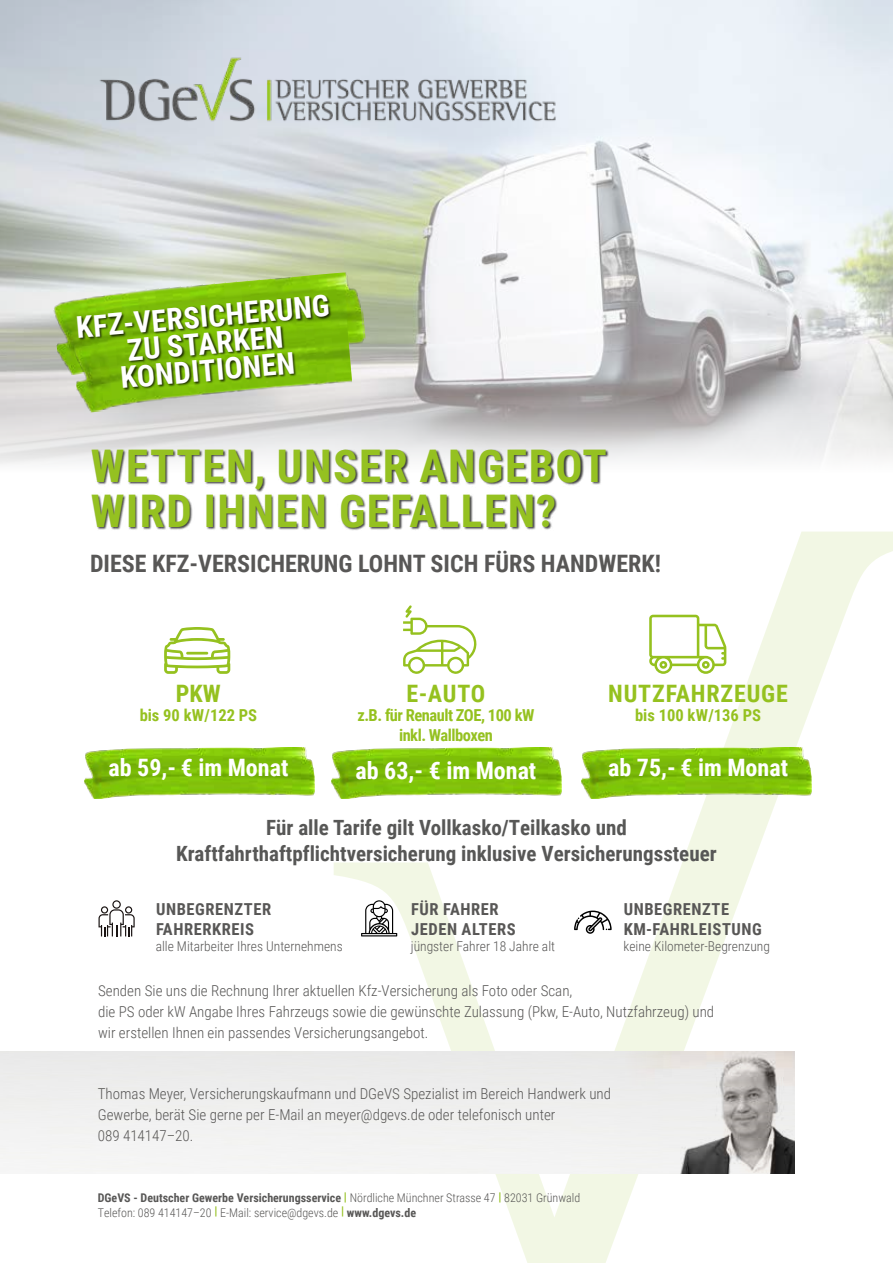
<style>
.page{position:relative;width:893px;height:1263px;background:#fff}
.page>*{position:absolute;margin:0;border:0;box-sizing:border-box;transform-origin:0 0}
.t1{font:700 45px/45px "Roboto Condensed";letter-spacing:.035em;color:#95c121}
.t2{font:700 30px/27px "Roboto Condensed";color:#fff;text-align:center}
.t3{font:700 24px "Roboto Condensed";color:#585756}
.t4{font:700 24px "Roboto Condensed";color:#fff}
.t5{font:700 24px "Roboto Condensed";letter-spacing:.035em;color:#95c11f}
.t6{font:700 21px/25.2px "Roboto Condensed";color:#575756;text-align:center}
.t7{font:700 16.5px/19.8px "Roboto Condensed";letter-spacing:.035em;color:#585756}
.t8{font:700 16.5px "Roboto Condensed";color:#95c11f}
.t9{font:700 16.5px "Roboto Condensed";letter-spacing:-.03em;color:#95c11f}
.t10{font:700 16.5px "Roboto Condensed";letter-spacing:-.03em;color:#95c121}
.t11{font:300 15px/21px "Roboto Condensed";color:#585756}
.t12{font:300 13.5px "Roboto Condensed";color:#585756}
.t13{font:300 12px/14.4px "Roboto Condensed";color:#585756}
.s1{font-weight:700}
.s2{font-weight:700;color:#95c121}
</style>
<div class="page">
<svg style="left:334px;top:531px;width:559px;height:732px"></svg>
<img style="left:581px;top:748px;width:230px;height:50px">
<img style="left:331px;top:748px;width:230px;height:50px">
<img style="left:85px;top:748px;width:229px;height:50px">
<img style="left:0;top:0;width:893px;height:464px">
<div style="left:0;top:1051px;width:621px;height:123px;background:#f0f0ef"></div>
<img style="left:65px;top:0;width:537px;height:188px">
<svg style="left:99px;top:900px;width:36px;height:36px"></svg>
<svg style="left:361px;top:900px;width:36px;height:36px"></svg>
<svg style="left:574px;top:910px;width:38px;height:24px"></svg>
<img style="left:621px;top:1051px;width:173px;height:123px">
<div style="left:91px;top:449px;width:517px;height:81px;background:#000;opacity:.75"></div>
<svg style="left:164px;top:627px;width:66px;height:47px"></svg>
<hr style="left:186px;top:652px;width:22px;height:2px;background:#95c11f">
<svg style="left:403px;top:605px;width:76px;height:69px"></svg>
<svg style="left:649px;top:615px;width:77px;height:59px"></svg>
<img style="left:53px;top:271px;width:313px;height:105px">
<img style="left:72px;top:312px;width:281px;height:101px">
<div style="left:77px;top:295px;width:255px;height:96px;background:#000;opacity:.75"></div>
<h2 class="t2" style="left:75px;top:313px;width:256px;rotate:-5deg">KFZ-VERSICHERUNG<br>ZU STARKEN<br>KONDITIONEN</h2>
<h1 class="t1" style="left:91px;top:442px;width:518px">WETTEN, UNSER ANGEBOT<br>WIRD IHNEN GEFALLEN?</h1>
<h3 class="t3" style="left:90px;top:547px;width:572px">DIESE KFZ-VERSICHERUNG LOHNT SICH FÜRS HANDWERK!</h3>
<h3 class="t5" style="left:176px;top:676px;width:46px">PKW</h3>
<p class="t8" style="left:140px;top:704px;width:119px">bis 90 kW/122 PS</p>
<h3 class="t4" style="left:109px;top:750px;width:181px">ab 59,- € im Monat</h3>
<h3 class="t5" style="left:406px;top:676px;width:80px">E-AUTO</h3>
<p class="t9" style="left:357px;top:704px;width:179px">z.B. für Renault ZOE, 100 kW</p>
<p class="t10" style="left:399px;top:724px;width:95px">inkl. Wallboxen</p>
<h3 class="t4" style="left:356px;top:753px;width:182px">ab 63,- € im Monat</h3>
<h3 class="t5" style="left:608px;top:676px;width:181px">NUTZFAHRZEUGE</h3>
<p class="t8" style="left:635px;top:704px;width:127px">bis 100 kW/136 PS</p>
<h3 class="t4" style="left:608px;top:750px;width:181px">ab 75,- € im Monat</h3>
<h3 class="t6" style="left:176px;top:814px;width:542px">Für alle Tarife gilt Vollkasko/Teilkasko und<br>Kraftfahrthaftpflichtversicherung inklusive Versicherungssteuer</h3>
<p class="t7" style="left:156px;top:899px;width:117px">UNBEGRENZTER<br>FAHRERKREIS</p>
<p class="t12" style="left:156px;top:937px;width:188px">alle Mitarbeiter Ihres Unternehmens</p>
<p class="t7" style="left:411px;top:899px;width:106px">FÜR FAHRER<br>JEDEN ALTERS</p>
<p class="t12" style="left:411px;top:937px;width:146px">jüngster Fahrer 18 Jahre alt</p>
<p class="t7" style="left:624px;top:899px;width:140px">UNBEGRENZTE<br>KM-FAHRLEISTUNG</p>
<p class="t12" style="left:623px;top:937px;width:148px">keine Kilometer-Begrenzung</p>
<p class="t11" style="left:98px;top:980px;width:618px">Senden Sie uns die Rechnung Ihrer aktuellen Kfz-Versicherung als Foto oder Scan,<br>die PS oder kW Angabe Ihres Fahrzeugs sowie die gewünschte Zulassung (Pkw, E-Auto, Nutzfahrzeug) und wir erstellen Ihnen ein passendes Versicherungsangebot.</p>
<p class="t11" style="left:98px;top:1083px;width:515px">Thomas Meyer, Versicherungskaufmann und DGeVS Spezialist im Bereich Handwerk und<br>Gewerbe, berät Sie gerne per E-Mail an meyer@dgevs.de oder telefonisch unter<br>089 414147–20.</p>
<p class="t13" style="left:98px;top:1190px;width:484px"><span class="s1">DGeVS - Deutscher Gewerbe Versicherungsservice</span> <span class="s2">|</span> Nördliche Münchner Strasse 47 <span class="s2">|</span> 82031 Grünwald<br>Telefon: 089 414147–20 <span class="s2">|</span> E-Mail: service@dgevs.de <span class="s2">|</span> <span class="s1">www.dgevs.de</span></p>
</div>
